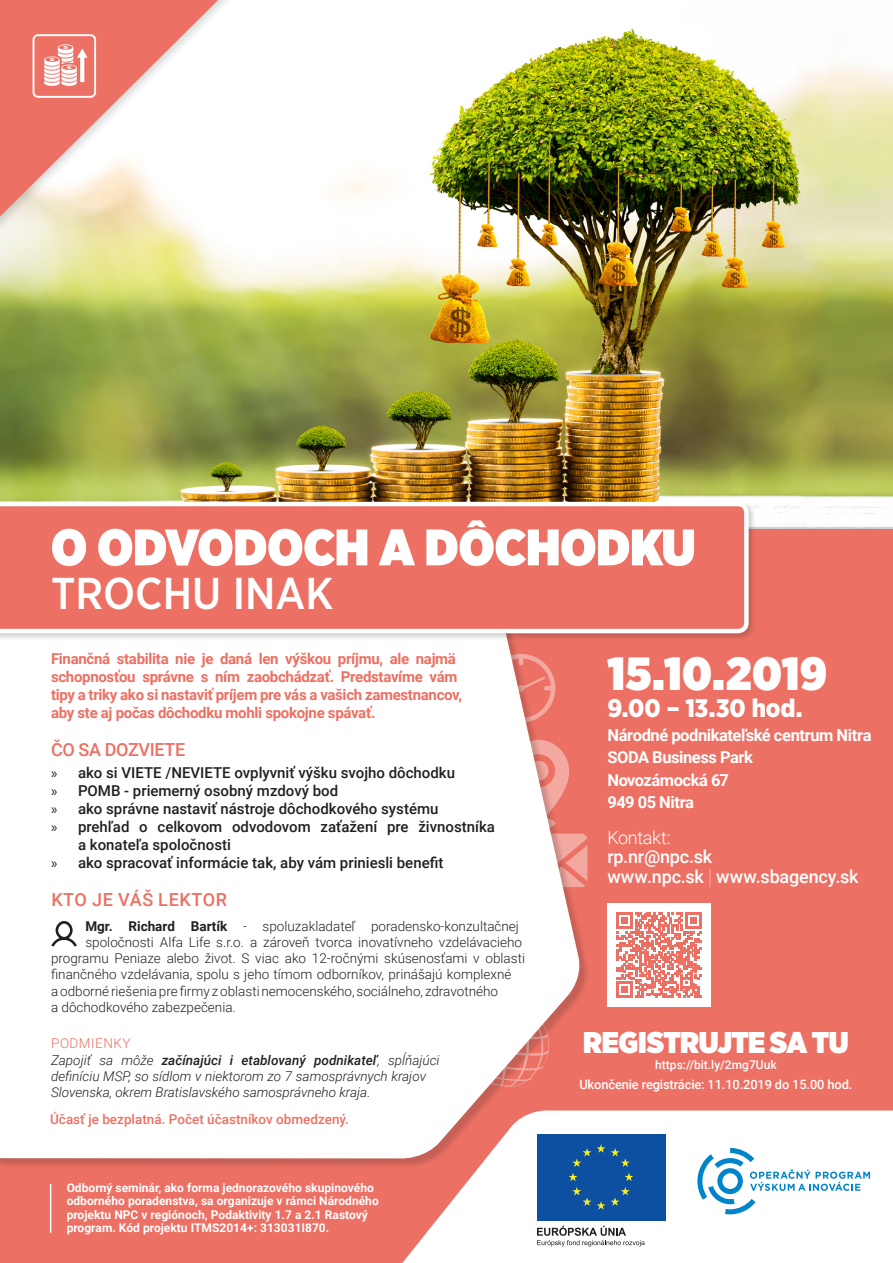
<style>
.page{position:relative;width:893px;height:1263px;background:#fff}
.page>*{position:absolute;margin:0;border:0;box-sizing:border-box;transform-origin:0 0}
.t1{font:900 51.3px "Gotham Narrow";color:#fff}
.t2{font:900 46.5px "Gotham Narrow";letter-spacing:.015em;color:#fff}
.t3{font:500 44.55px "Gotham Narrow";color:#fff}
.t4{font:900 30px "Gotham Narrow";letter-spacing:-.02em;color:#fff}
.t5{font:900 25.5px "Gotham Narrow";letter-spacing:-.005em;color:#fff}
.t6{font:500 18px "Roboto";letter-spacing:-.01em;color:#fff}
.t7{font:500 18px "Roboto";letter-spacing:.035em;color:#ec7063}
.t8{font:500 18px "Roboto";letter-spacing:-.02em;color:#ec7063}
.t9{font:300 18px "Roboto";letter-spacing:-.02em;color:#fff}
.t10{font:700 16.5px "Roboto";letter-spacing:-.025em;color:#fff}
.t11{font:500 15px/18px "Roboto";color:#231f20}
.t12{font:700 15px/18px "Roboto";letter-spacing:-.02em;color:#ec7063}
.t13{font:300 13.5px "Roboto";color:#231f20}
.t14{font:italic 300 13.5px/16.2px "Roboto";color:#231f20}
.t15{font:500 13.5px "Roboto";color:#ec7063}
.t16{font:300 13.5px "Roboto";letter-spacing:.035em;color:#ec7063}
.t17{font:500 12.9px "Roboto";letter-spacing:-.01em;color:#fff}
.t18{font:700 12px/13.5px "Roboto";color:#fff}
.t19{font:500 12px "Roboto";color:#fff}
.s1{font-family:"Myriad Pro";font-weight:400}
.s2{font-weight:700}
.s3{font-weight:500}
.s4{font-family:"Helvetica Neue LT Com";font-weight:200}
</style>
<div class="page">
<img style="left:0;top:28px;width:893px;height:501px">
<div style="left:0;top:529px;width:893px;height:734px;background:#ec7063"></div>
<svg style="left:402px;top:1110px;width:491px;height:153px;background:#fcf1f0"></svg>
<svg style="left:697px;top:1148px;width:173px;height:66px;background:#d5eaf6"></svg>
<div style="left:537px;top:1134px;width:128px;height:87px;background:#0d50a1"></div>
<svg style="left:597px;top:1144px;width:8px;height:9px"></svg>
<svg style="left:569px;top:1151px;width:22px;height:30px"></svg>
<svg style="left:572px;top:1187px;width:19px;height:19px"></svg>
<svg style="left:597px;top:1201px;width:8px;height:9px"></svg>
<svg style="left:611px;top:1187px;width:19px;height:19px"></svg>
<svg style="left:611px;top:1148px;width:22px;height:33px"></svg>
<svg style="left:537px;top:1226px;width:108px;height:20px;background:#cbcacb"></svg>
<hr style="left:50px;top:1184px;width:1px;height:48px;background:#fff">
<div style="left:0;top:555px;width:590px;height:614px;background:#231f20;opacity:.2"></div>
<svg style="left:0;top:641px;width:583px;height:517px;background:#fcf3f3"></svg>
<div style="left:0;top:0;width:242px;height:243px;background:#231f20;opacity:.17"></div>
<svg style="left:0;top:0;width:218px;height:217px"></svg>
<div style="left:0;top:500px;width:756px;height:141px;background:#231f20;opacity:.21"></div>
<svg style="left:0;top:502px;width:749px;height:131px"></svg>
<div style="left:607px;top:903px;width:104px;height:104px;background:#fff"></div>
<svg style="left:617px;top:912px;width:84px;height:85px"></svg>
<svg style="left:51px;top:921px;width:26px;height:26px"></svg>
<svg style="left:33px;top:34px;width:63px;height:64px"></svg>
<p class="t1" style="left:51px;top:512px;width:646px">O ODVODOCH A DÔCHODKU</p>
<p class="t3" style="left:51px;top:565px;width:284px">TROCHU INAK</p>
<p class="t12" style="left:51px;top:649px;width:412px">Finančná stabilita nie je daná len výškou príjmu, ale najmä schopnosťou správne s ním zaobchádzať. Predstavíme vám tipy a triky ako si nastaviť príjem pre vás a vašich zamestnancov, aby ste aj počas dôchodku mohli spokojne spávať.</p>
<p class="t8" style="left:51px;top:737px;width:136px">ČO SA DOZVIETE</p>
<p class="t11" style="left:51px;top:763px;width:406px"><span class="s1">»</span> ako si VIETE /NEVIETE ovplyvniť výšku svojho dôchodku</p>
<p class="t11" style="left:51px;top:781px;width:289px"><span class="s1">»</span> POMB - priemerný osobný mzdový bod</p>
<p class="t11" style="left:51px;top:799px;width:389px"><span class="s1">»</span> ako správne nastaviť nástroje dôchodkového systému</p>
<p class="t11" style="left:78px;top:817px;width:418px;text-indent:-27px"><span class="s1">»</span> prehľad o celkovom odvodovom zaťažení pre živnostníka a konateľa spoločnosti</p>
<p class="t11" style="left:51px;top:853px;width:394px"><span class="s1">»</span> ako spracovať informácie tak, aby vám priniesli benefit</p>
<p class="t7" style="left:51px;top:887px;width:177px">KTO JE VÁŠ LEKTOR</p>
<p class="t13" style="left:85px;top:916px;width:435px"><span class="s2">Mgr. Richard Bartík</span> - spoluzakladateľ poradensko-konzultačnej</p>
<p class="t13" style="left:85px;top:933px;width:438px">spoločnosti Alfa Life s.r.o. a zároveň tvorca inovatívneho vzdelávacieho</p>
<p class="t13" style="left:51px;top:949px;width:475px">programu Peniaze alebo život. S viac ako 12-ročnými skúsenosťami v oblasti</p>
<p class="t13" style="left:51px;top:965px;width:462px">finančného vzdelávania, spolu s jeho tímom odborníkov, prinášajú komplexné</p>
<p class="t13" style="left:51px;top:981px;width:448px">a odborné riešenia pre firmy z oblasti nemocenského, sociálneho, zdravotného</p>
<p class="t13" style="left:51px;top:997px;width:186px">a dôchodkového zabezpečenia.</p>
<p class="t16" style="left:51px;top:1034px;width:81px">PODMIENKY</p>
<p class="t14" style="left:51px;top:1051px;width:390px">Zapojiť sa môže <span class="s3">začínajúci i etablovaný podnikateľ</span>, spĺňajúci definíciu MSP, so sídlom v niektorom zo 7 samosprávnych krajov<br>Slovenska, okrem Bratislavského samosprávneho kraja.</p>
<p class="t15" style="left:50px;top:1109px;width:300px">Účasť je bezplatná. Počet účastníkov obmedzený.</p>
<p class="t18" style="left:67px;top:1180px;width:314px">Odborný seminár, ako forma jednorazového skupinového odborného poradenstva, sa organizuje v rámci Národného projektu NPC v regiónoch, Podaktivity 1.7 a 2.1 Rastový program. Kód projektu ITMS2014+: 313031I870.</p>
<p class="t2" style="left:607px;top:642px;width:221px">15.10.2019</p>
<p class="t5" style="left:607px;top:691px;width:197px">9.00 – 13.30 hod.</p>
<p class="t10" style="left:607px;top:723px;width:266px">Národné podnikateľské centrum Nitra</p>
<p class="t10" style="left:607px;top:746px;width:147px">SODA Business Park</p>
<p class="t10" style="left:607px;top:768px;width:123px">Novozámocká 67</p>
<p class="t10" style="left:607px;top:791px;width:88px">949 05 Nitra</p>
<p class="t9" style="left:607px;top:825px;width:65px">Kontakt:</p>
<p class="t6" style="left:607px;top:844px;width:106px">rp.nr@npc.sk</p>
<p class="t6" style="left:607px;top:864px;width:253px">www.npc.sk <span class="s4">|</span> www.sbagency.sk</p>
<p class="t4" style="left:583px;top:1022px;width:267px">REGISTRUJTE SA TU</p>
<p class="t19" style="left:655px;top:1056px;width:123px">https://bit.ly/2mg7Uuk</p>
<p class="t17" style="left:579px;top:1075px;width:274px">Ukončenie registrácie: 11.10.2019 do 15.00 hod.</p>
</div>
